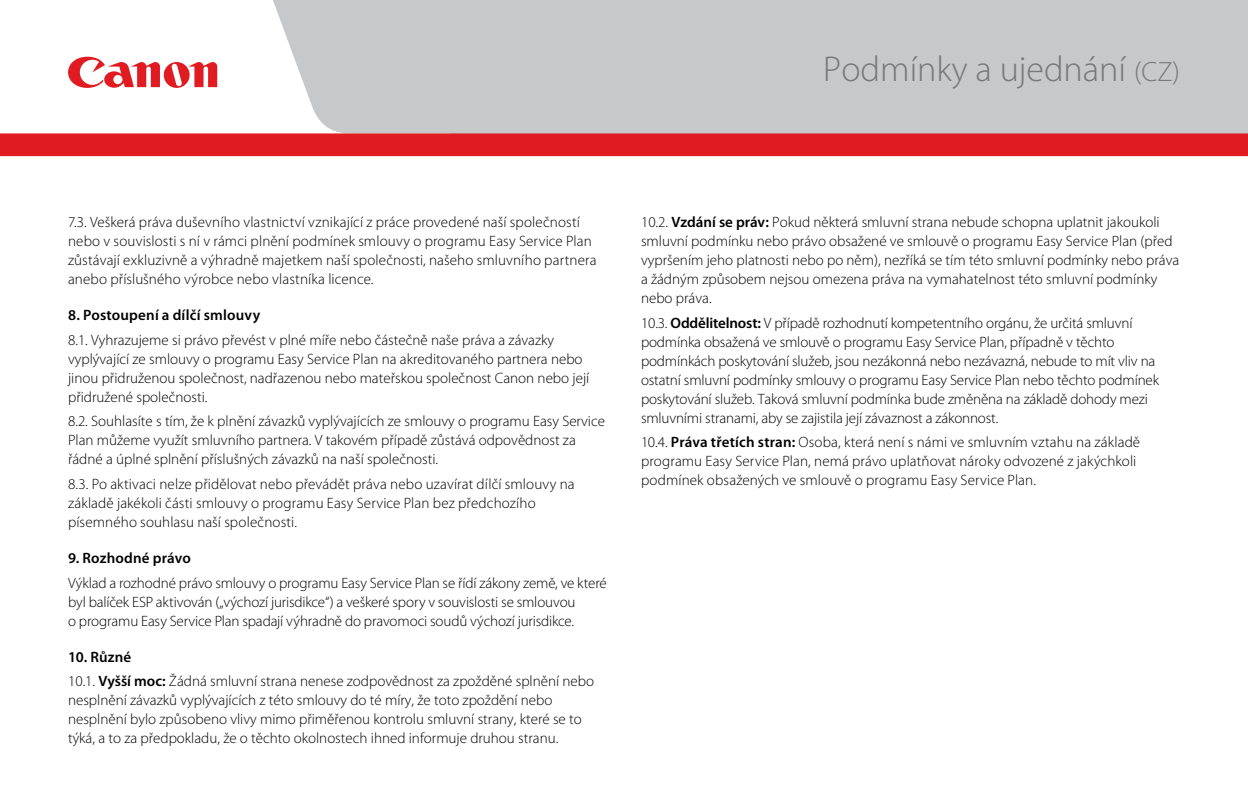
<style>
.page{position:relative;width:1248px;height:811px;background:#fff}
.page>*{position:absolute;margin:0;border:0;box-sizing:border-box;transform-origin:0 0}
.t1{font:300 36px "Myriad Pro";color:#77787b}
.t2{font:300 15px/19px "Myriad Pro";color:#000}
.t3{font:600 15px "Myriad Pro";letter-spacing:.015em;color:#000}
.s1{font-size:28px}
.s2{font-weight:600}
</style>
<div class="page">
<div style="left:449px;top:0;width:798px;height:133px;background:#c7c8ca"></div>
<svg style="left:84px;top:0;width:365px;height:133px"></svg>
<svg style="left:0;top:133px;width:1247px;height:24px;background:#e1262d"></svg>
<svg style="left:68px;top:57px;width:149px;height:31px"></svg>
<h1 class="t1" style="left:823px;top:49px;width:358px">Podmínky a ujednání <span class="s1">(CZ)</span></h1>
<p class="t2" style="left:68px;top:212px;width:530px">7.3. Veškerá práva duševního vlastnictví vznikající z práce provedené naší společností nebo v souvislosti s ní v rámci plnění podmínek smlouvy o programu Easy Service Plan zůstávají exkluzivně a výhradně majetkem naší společnosti, našeho smluvního partnera anebo příslušného výrobce nebo vlastníka licence.</p>
<p class="t3" style="left:68px;top:305px;width:194px">8. Postoupení a dílčí smlouvy</p>
<p class="t2" style="left:68px;top:330px;width:522px">8.1. Vyhrazujeme si právo převést v plné míře nebo částečně naše práva a závazky vyplývající ze smlouvy o programu Easy Service Plan na akreditovaného partnera nebo jinou přidruženou společnost, nadřazenou nebo mateřskou společnost Canon nebo její přidružené společnosti.</p>
<p class="t2" style="left:68px;top:412px;width:538px">8.2. Souhlasíte s tím, že k plnění závazků vyplývajících ze smlouvy o programu Easy Service<br>Plan můžeme využít smluvního partnera. V takovém případě zůstává odpovědnost za řádné a úplné splnění příslušných závazků na naší společnosti.</p>
<p class="t2" style="left:68px;top:475px;width:508px">8.3. Po aktivaci nelze přidělovat nebo převádět práva nebo uzavírat dílčí smlouvy na základě jakékoli části smlouvy o programu Easy Service Plan bez předchozího písemného souhlasu naší společnosti.</p>
<p class="t3" style="left:68px;top:548px;width:124px">9. Rozhodné právo</p>
<p class="t2" style="left:68px;top:573px;width:540px">Výklad a rozhodné právo smlouvy o programu Easy Service Plan se řídí zákony země, ve které byl balíček ESP aktivován („výchozí jurisdikce“) a veškeré spory v souvislosti se smlouvou<br>o programu Easy Service Plan spadají výhradně do pravomoci soudů výchozí jurisdikce.</p>
<p class="t2" style="left:68px;top:644px;width:527px;line-height:24.6px"><span class="s2">10. Různé<br></span>10.1. <span class="s2">Vyšší moc:</span> Žádná smluvní strana nenese zodpovědnost za zpožděné splnění nebo</p>
<p class="t2" style="left:68px;top:691px;width:515px">nesplnění závazků vyplývajících z této smlouvy do té míry, že toto zpoždění nebo nesplnění bylo způsobeno vlivy mimo přiměřenou kontrolu smluvní strany, které se to týká, a to za předpokladu, že o těchto okolnostech ihned informuje druhou stranu.</p>
<p class="t2" style="left:641px;top:213px;width:539px">10.2. <span class="s2">Vzdání se práv:</span> Pokud některá smluvní strana nebude schopna uplatnit jakoukoli smluvní podmínku nebo právo obsažené ve smlouvě o programu Easy Service Plan (před vypršením jeho platnosti nebo po něm), nezříká se tím této smluvní podmínky nebo práva a žádným způsobem nejsou omezena práva na vymahatelnost této smluvní podmínky nebo práva.</p>
<p class="t2" style="left:641px;top:313px;width:519px">10.3. <span class="s2">Oddělitelnost:</span> V případě rozhodnutí kompetentního orgánu, že určitá smluvní podmínka obsažená ve smlouvě o programu Easy Service Plan, případně v těchto podmínkách poskytování služeb, jsou nezákonná nebo nezávazná, nebude to mít vliv na ostatní smluvní podmínky smlouvy o programu Easy Service Plan nebo těchto podmínek poskytování služeb. Taková smluvní podmínka bude změněna na základě dohody mezi smluvními stranami, aby se zajistila její závaznost a zákonnost.</p>
<p class="t2" style="left:641px;top:433px;width:500px">10.4. <span class="s2">Práva třetích stran:</span> Osoba, která není s námi ve smluvním vztahu na základě programu Easy Service Plan, nemá právo uplatňovat nároky odvozené z jakýchkoli podmínek obsažených ve smlouvě o programu Easy Service Plan.</p>
</div>
